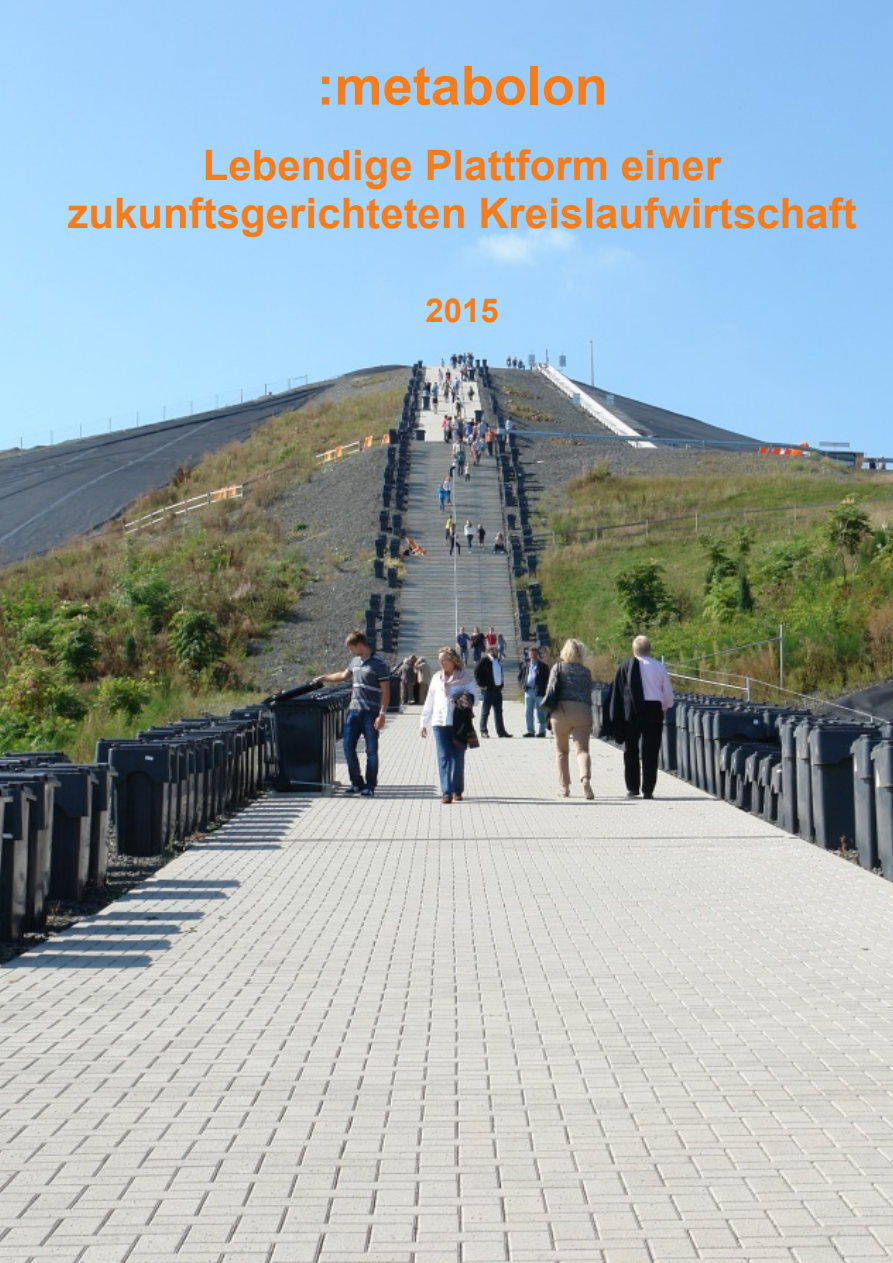
<style>
.page{position:relative;width:893px;height:1263px;background:#fff}
.page>*{position:absolute;margin:0;border:0;box-sizing:border-box;transform-origin:0 0}
.t1{font:700 54px "Arial";color:#f57d1b}
.t2{font:700 42px/48.4px "Arial";color:#f57d1b;text-align:center}
.t3{font:700 33px "Arial";color:#f57d1b}
</style>
<div class="page">
<img style="left:0;top:0;width:892px;height:1263px">
<p class="t1" style="left:316px;top:65px;width:292px">:metabolon</p>
<p class="t2" style="left:68px;top:145px;width:790px">Lebendige Plattform einer zukunftsgerichteten Kreislaufwirtschaft</p>
<p class="t3" style="left:425px;top:298px;width:75px">2015</p>
</div>
